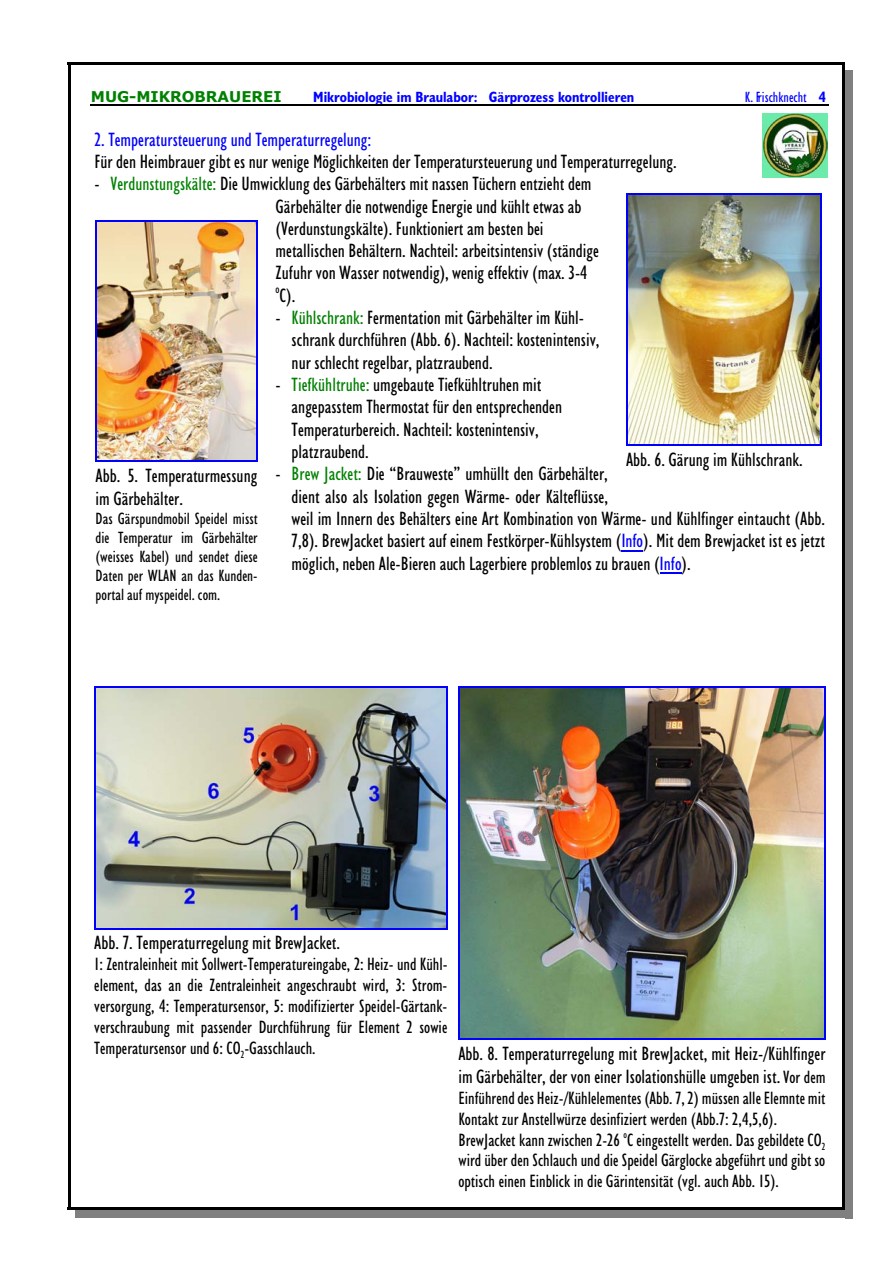
<style>
.page{position:relative;width:893px;height:1263px;background:#fff}
.page>*{position:absolute;margin:0;border:0;box-sizing:border-box;transform-origin:0 0}
.t1{font:condensed 19.5px/22.4px "Humanist 521 BT";color:#000}
.t2{font:condensed 19.5px "Humanist 521 BT";color:#00f}
.t3{font:condensed 18px/20.9px "Humanist 521 BT";color:#000;text-align:justify}
.t4{font:condensed 16.5px/19px "Humanist 521 BT";color:#000;text-align:justify}
.t5{font:700 condensed 15px "Humanist 521 BT";color:#00f}
.t6{font:700 15px "Verdana";color:#008000}
.t7{font:condensed 15px "Humanist 521 BT";color:#00f}
.s1{font-weight:700}
.s2{color:#008000}
.s3{color:#00f}
.s4{font-size:18px}
</style>
<div class="page">
<hr style="left:68px;top:62px;width:3px;height:1148px;background:#000">
<hr style="left:842px;top:62px;width:3px;height:1148px;background:#000">
<hr style="left:68px;top:62px;width:777px;height:3px;background:#000">
<hr style="left:68px;top:1207px;width:777px;height:3px;background:#000">
<div style="left:845px;top:70px;width:8px;height:1148px;background:#808080"></div>
<div style="left:76px;top:1210px;width:777px;height:8px;background:#808080"></div>
<hr style="left:90px;top:105px;width:739px;height:1px;background:#000">
<img style="left:97px;top:222px;width:159px;height:239px">
<hr style="left:96px;top:220px;width:1px;height:242px;background:#00f">
<hr style="left:256px;top:220px;width:1px;height:242px;background:#00f">
<hr style="left:96px;top:220px;width:161px;height:2px;background:#00f">
<hr style="left:96px;top:461px;width:161px;height:1px;background:#00f">
<img style="left:627px;top:195px;width:193px;height:249px">
<hr style="left:626px;top:193px;width:1px;height:252px;background:#00f">
<hr style="left:820px;top:193px;width:2px;height:252px;background:#00f">
<hr style="left:626px;top:193px;width:196px;height:2px;background:#00f">
<hr style="left:626px;top:444px;width:196px;height:2px;background:#00f">
<img style="left:96px;top:687px;width:350px;height:241px">
<hr style="left:94px;top:686px;width:2px;height:243px;background:#00f">
<hr style="left:446px;top:686px;width:1px;height:243px;background:#00f">
<hr style="left:94px;top:686px;width:353px;height:1px;background:#00f">
<hr style="left:94px;top:928px;width:353px;height:1px;background:#00f">
<img style="left:460px;top:687px;width:364px;height:352px">
<hr style="left:458px;top:686px;width:2px;height:354px;background:#00f">
<hr style="left:824px;top:686px;width:1px;height:354px;background:#00f">
<hr style="left:458px;top:686px;width:367px;height:1px;background:#00f">
<hr style="left:458px;top:1039px;width:367px;height:1px;background:#00f">
<svg style="left:621px;top:550px;width:22px;height:1px"></svg>
<svg style="left:660px;top:572px;width:21px;height:1px"></svg>
<img style="left:763px;top:113px;width:65px;height:64px">
<p class="t6" style="left:91px;top:90px;width:192px">MUG-MIKROBRAUEREI</p>
<p class="t5" style="left:313px;top:90px;width:323px">Mikrobiologie im Braulabor: Gärprozess kontrollieren</p>
<p class="t7" style="left:745px;top:90px;width:82px">K. Frischknecht <span class="s1">4</span></p>
<p class="t2" style="left:95px;top:131px;width:278px">2. Temperatursteuerung und Temperaturregelung:</p>
<p class="t1" style="left:95px;top:152px;width:584px">Für den Heimbrauer gibt es nur wenige Möglichkeiten der Temperatursteuerung und Temperaturregelung.</p>
<p class="t1" style="left:276px;top:174px;width:325px;text-indent:-181px">- <span class="s2">Verdunstungskälte:</span> Die Umwicklung des Gärbehälters mit nassen Tüchern entzieht dem Gärbehälter die notwendige Energie und kühlt etwas ab (Verdunstungskälte). Funktioniert am besten bei metallischen Behältern. Nachteil: arbeitsintensiv (ständige Zufuhr von Wasser notwendig), wenig effektiv (max. 3-4 <sup>o</sup>C).</p>
<p class="t1" style="left:292px;top:308px;width:309px;text-indent:-16px">- <span class="s2">Kühlschrank:</span> Fermentation mit Gärbehälter im Kühl&shy;schrank durchführen (Abb. 6). Nachteil: kostenintensiv, nur schlecht regelbar, platzraubend.</p>
<p class="t1" style="left:292px;top:375px;width:272px;text-indent:-16px">- <span class="s2">Tiefkühltruhe:</span> umgebaute Tiefkühltruhen mit angepasstem Thermostat für den entsprechenden Temperaturbereich. Nachteil: kostenintensiv, platzraubend.</p>
<p class="t1" style="left:292px;top:464px;width:535px;text-indent:-16px">- <span class="s2">Brew Jacket:</span> Die “Brauweste” umhüllt den Gärbehälter,<br>dient also als Isolation gegen Wärme- oder Kälteflüsse,<br>weil im Innern des Behälters eine Art Kombination von Wärme- und Kühlfinger eintaucht (Abb.<br>7,8). BrewJacket basiert auf einem Festkörper-Kühlsystem (<span class="s3">Info</span>). Mit dem Brewjacket ist es jetzt möglich, neben Ale-Bieren auch Lagerbiere problemlos zu brauen (<span class="s3">Info</span>).</p>
<p class="t1" style="left:626px;top:450px;width:178px">Abb. 6. Gärung im Kühlschrank.</p>
<p class="t1" style="left:96px;top:466px;width:163px">Abb. 5. Temperaturmessung im Gärbehälter.</p>
<p class="t4" style="left:96px;top:510px;width:164px">Das Gärspundmobil Speidel misst die Temperatur im Gärbehälter (weisses Kabel) und sendet diese Daten per WLAN an das Kunden&shy;portal auf myspeidel. com.</p>
<p class="t1" style="left:94px;top:933px;width:247px">Abb. 7. Temperaturregelung mit BrewJacket.</p>
<p class="t3" style="left:94px;top:955px;width:355px">1: Zentraleinheit mit Sollwert-Temperatureingabe, 2: Heiz- und Kühl&shy;element, das an die Zentraleinheit angeschraubt wird, 3: Strom&shy;versorgung, 4: Temperatursensor, 5: modifizierter Speidel-Gärtank&shy;verschraubung mit passender Durchführung für Element 2 sowie Temperatursensor und 6: CO<sub>2</sub>-Gasschlauch.</p>
<p class="t1" style="left:458px;top:1044px;width:369px">Abb. 8. Temperaturregelung mit BrewJacket, mit Heiz-/Kühlfinger im Gärbehälter, der von einer Isolationshülle umgeben ist. <span class="s4">Vor dem</span></p>
<p class="t3" style="left:458px;top:1088px;width:368px;text-align:left">Einführend des Heiz-/Kühlelementes (Abb. 7, 2) müssen alle Elemnte mit Kontakt zur Anstellwürze desinfiziert werden (Abb.7: 2,4,5,6).<br>BrewJacket kann zwischen 2-26 <sup>o</sup>C eingestellt werden. Das gebildete CO<sub>2 </sub>wird über den Schlauch und die Speidel Gärglocke abgeführt und gibt so optisch einen Einblick in die Gärintensität (vgl. auch Abb. 15).</p>
</div>
